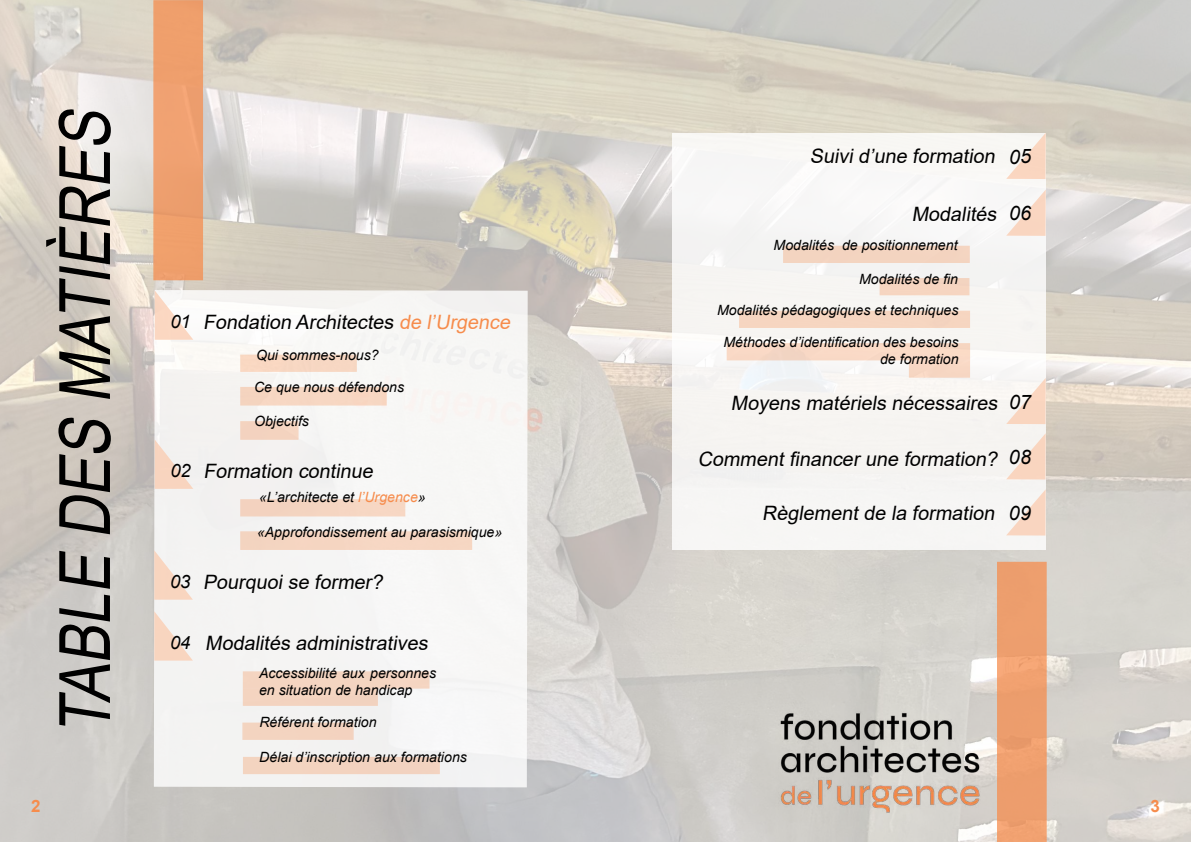
<style>
.page{position:relative;width:1191px;height:842px;background:#fff}
.page>*{position:absolute;margin:0;border:0;box-sizing:border-box;transform-origin:0 0}
.t1{font:italic 70.7px "Arial Narrow";color:#000}
.t2{font:italic 19.8px "Arial";color:#000}
.t3{font:italic 18.4px "Arial";color:#000}
.t4{font:700 17px "Arial";color:#f68c4c}
.t5{font:italic 14.1px/17px "Arial";color:#000}
.s1{color:#f68c4c}
.s2{font-size:18.4px}
</style>
<div class="page">
<img style="left:0;top:0;width:1191px;height:842px">
<div style="left:672px;top:133px;width:373px;height:416px;background:#f6f5f3"></div>
<div style="left:154px;top:290px;width:374px;height:497px;background:#f6f5f4"></div>
<div style="left:153px;top:0;width:50px;height:280px;background:#ef9f6c;border:1px solid #f68c4c"></div>
<div style="left:240px;top:355px;width:117px;height:17px;background:#f8d7c2"></div>
<div style="left:240px;top:387px;width:147px;height:18px;background:#f7d7c2"></div>
<div style="left:240px;top:421px;width:58px;height:19px;background:#f3d3bf"></div>
<div style="left:997px;top:562px;width:49px;height:280px;background:#ed9e6d"></div>
<img style="left:778px;top:711px;width:202px;height:103px">
<div style="left:242px;top:722px;width:112px;height:18px;background:#f3d3c0"></div>
<div style="left:243px;top:757px;width:197px;height:17px;background:#f3d3c0"></div>
<div style="left:243px;top:671px;width:186px;height:18px;background:#f5d5c1"></div>
<div style="left:243px;top:689px;width:135px;height:17px;background:#f3d4c0"></div>
<div style="left:879px;top:278px;width:90px;height:17px;background:#f6d5c0"></div>
<div style="left:739px;top:311px;width:231px;height:17px;background:#f6d5c0"></div>
<div style="left:783px;top:246px;width:186px;height:17px;background:#f3d4c0"></div>
<div style="left:909px;top:360px;width:61px;height:18px;background:#f7d7c3"></div>
<div style="left:726px;top:343px;width:244px;height:17px;background:#fad9c6"></div>
<svg style="left:155px;top:290px;width:38px;height:50px"></svg>
<div style="left:240px;top:499px;width:165px;height:17px;background:#f4d5c1"></div>
<div style="left:240px;top:531px;width:232px;height:19px;background:#f6d6c2"></div>
<svg style="left:155px;top:439px;width:38px;height:50px"></svg>
<svg style="left:154px;top:550px;width:39px;height:50px"></svg>
<svg style="left:154px;top:611px;width:39px;height:50px"></svg>
<svg style="left:1006px;top:134px;width:39px;height:45px"></svg>
<svg style="left:1006px;top:191px;width:39px;height:45px"></svg>
<svg style="left:1006px;top:379px;width:39px;height:45px"></svg>
<svg style="left:1007px;top:434px;width:38px;height:45px"></svg>
<svg style="left:1007px;top:490px;width:38px;height:45px"></svg>
<h1 class="t1" style="left:33px;top:734px;width:640px;rotate:-90deg">TABLE DES MATIÈRES</h1>
<h3 class="t3" style="left:170px;top:310px;width:22px">01</h3>
<h2 class="t2" style="left:203px;top:309px;width:313px">Fondation Architectes <span class="s1">de l’Urgence</span></h2>
<p class="t5" style="left:256px;top:347px;width:124px">Qui sommes-nous?</p>
<p class="t5" style="left:254px;top:379px;width:152px">Ce que nous défendons</p>
<p class="t5" style="left:254px;top:413px;width:57px">Objectifs</p>
<h2 class="t2" style="left:170px;top:457px;width:208px"><span class="s2">0 2</span> Formation continue</h2>
<p class="t5" style="left:259px;top:489px;width:168px">«L’architecte et <span class="s1">l’Urgence</span>»</p>
<p class="t5" style="left:257px;top:523px;width:247px">«Approfondissement au parasismique»</p>
<h2 class="t2" style="left:170px;top:569px;width:218px"><span class="s2">0 3</span> Pourquoi se former?</h2>
<h3 class="t3" style="left:170px;top:631px;width:22px">04</h3>
<h2 class="t2" style="left:205px;top:630px;width:228px">Modalités administratives</h2>
<p class="t5" style="left:259px;top:664px;width:179px">Accessibilité aux personnes en situation de handicap</p>
<p class="t5" style="left:259px;top:714px;width:119px">Référent formation</p>
<p class="t5" style="left:259px;top:749px;width:209px">Délai d’inscription aux formations</p>
<h2 class="t2" style="left:810px;top:143px;width:191px">Suivi d’une formation</h2>
<h2 class="t2" style="left:911px;top:200px;width:91px">Modalités</h2>
<p class="t5" style="left:773px;top:236px;width:185px">Modalités de positionnement</p>
<p class="t5" style="left:859px;top:270px;width:101px">Modalités de fin</p>
<p class="t5" style="left:717px;top:302px;width:243px">Modalités pédagogiques et techniques</p>
<p class="t5" style="left:723px;top:334px;width:237px;text-align:right">Méthodes d’identification des besoins de formation</p>
<h2 class="t2" style="left:731px;top:390px;width:272px">Moyens matériels nécessaires</h2>
<h2 class="t2" style="left:697px;top:445px;width:305px">Comment financer une formation?</h2>
<h2 class="t2" style="left:762px;top:499px;width:238px">Règlement de la formation</h2>
<p class="t4" style="left:31px;top:794px;width:11px">2</p>
<p class="t4" style="left:1150px;top:794px;width:11px">3</p>
</div>
